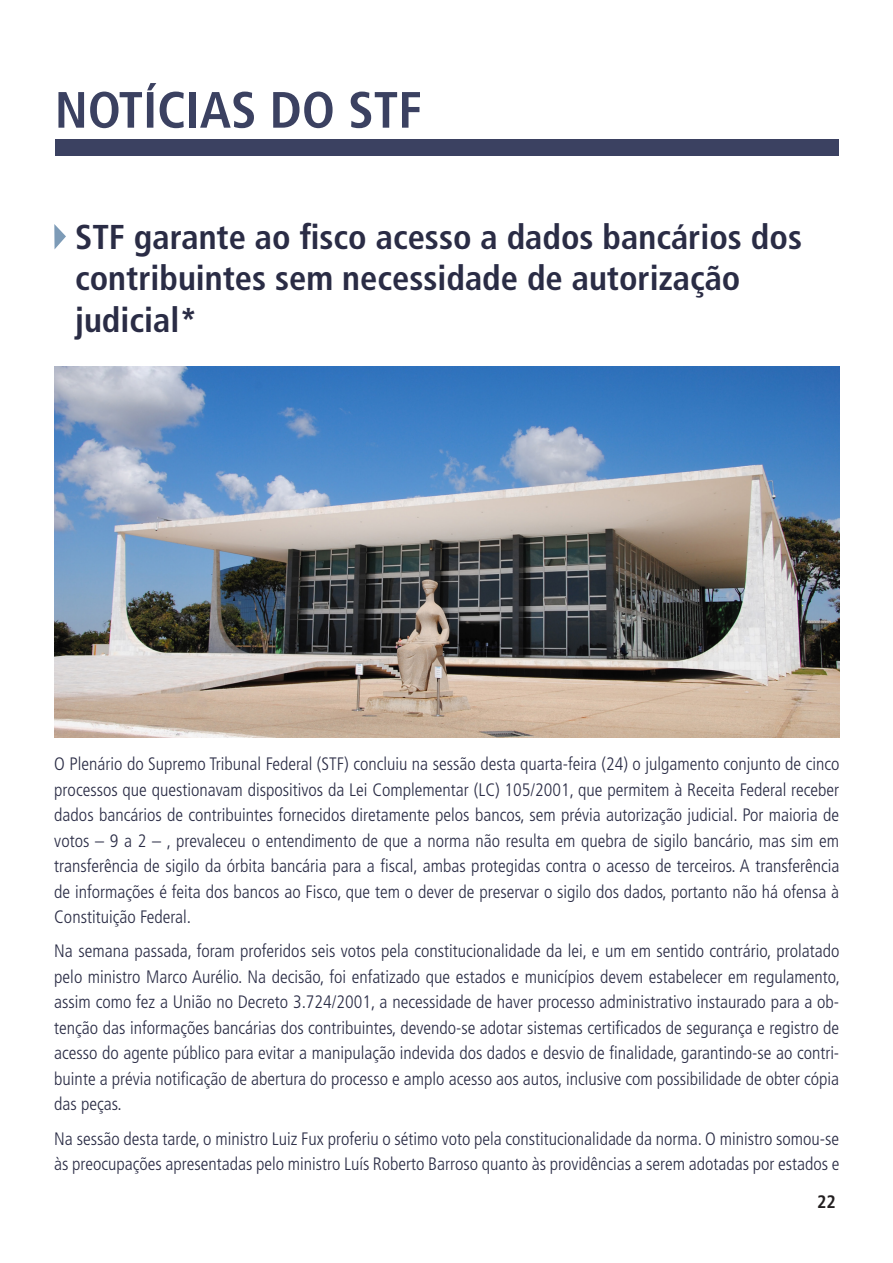
<style>
.page{position:relative;width:893px;height:1263px;background:#fff}
.page>*{position:absolute;margin:0;border:0;box-sizing:border-box;transform-origin:0 0}
.t1{font:condensed 51px "Frutiger 67 Bold";color:#3b4161}
.t2{font:condensed 34.5px/41.4px "Frutiger 67 Bold";color:#2a2c45}
.texto_padrão{font:condensed 18px/25.5px "Frutiger 47 Light";color:#2a2c45;text-align:justify}
.t3{font:condensed 18px "Frutiger 67 Bold";color:#231f20}
</style>
<div class="page">
<div style="left:55px;top:139px;width:783px;height:17px;background:#3b4161"></div>
<svg style="left:54px;top:224px;width:12px;height:25px"></svg>
<img style="left:55px;top:367px;width:784px;height:371px">
<p class="t1" style="left:55px;top:80px;width:369px">NOTÍCIAS DO STF</p>
<p class="t2" style="left:75px;top:216px;width:728px">STF garante ao fisco acesso a dados bancários dos contribuintes sem necessidade de autorização</p>
<p class="t2" style="left:75px;top:299px;width:124px">judicial*</p>
<p class="texto_padrão" style="left:54px;top:752px;width:787px">O Plenário do Supremo Tribunal Federal (STF) concluiu na sessão desta quarta-feira (24) o julgamento conjunto de cinco processos que questionavam dispositivos da Lei Complementar (LC) 105/2001, que permitem à Receita Federal receber dados bancários de contribuintes fornecidos diretamente pelos bancos, sem prévia autorização judicial. Por maioria de votos – 9 a 2 – , prevaleceu o entendimento de que a norma não resulta em quebra de sigilo bancário, mas sim em transferência de sigilo da órbita bancária para a fiscal, ambas protegidas contra o acesso de terceiros. A transferência de informações é feita dos bancos ao Fisco, que tem o dever de preservar o sigilo dos dados, portanto não há ofensa à Constituição Federal.</p>
<p class="texto_padrão" style="left:54px;top:939px;width:787px">Na semana passada, foram proferidos seis votos pela constitucionalidade da lei, e um em sentido contrário, prolatado pelo ministro Marco Aurélio. Na decisão, foi enfatizado que estados e municípios devem estabelecer em regulamento, assim como fez a União no Decreto 3.724/2001, a necessidade de haver processo administrativo instaurado para a ob&shy;tenção das informações bancárias dos contribuintes, devendo-se adotar sistemas certificados de segurança e registro de acesso do agente público para evitar a manipulação indevida dos dados e desvio de finalidade, garantindo-se ao contri&shy;buinte a prévia notificação de abertura do processo e amplo acesso aos autos, inclusive com possibilidade de obter cópia das peças.</p>
<p class="texto_padrão" style="left:54px;top:1126px;width:786px">Na sessão desta tarde, o ministro Luiz Fux proferiu o sétimo voto pela constitucionalidade da norma. O ministro somou-se às preocupações apresentadas pelo ministro Luís Roberto Barroso quanto às providências a serem adotadas por estados e</p>
<p class="t3" style="left:817px;top:1191px;width:20px">22</p>
</div>
